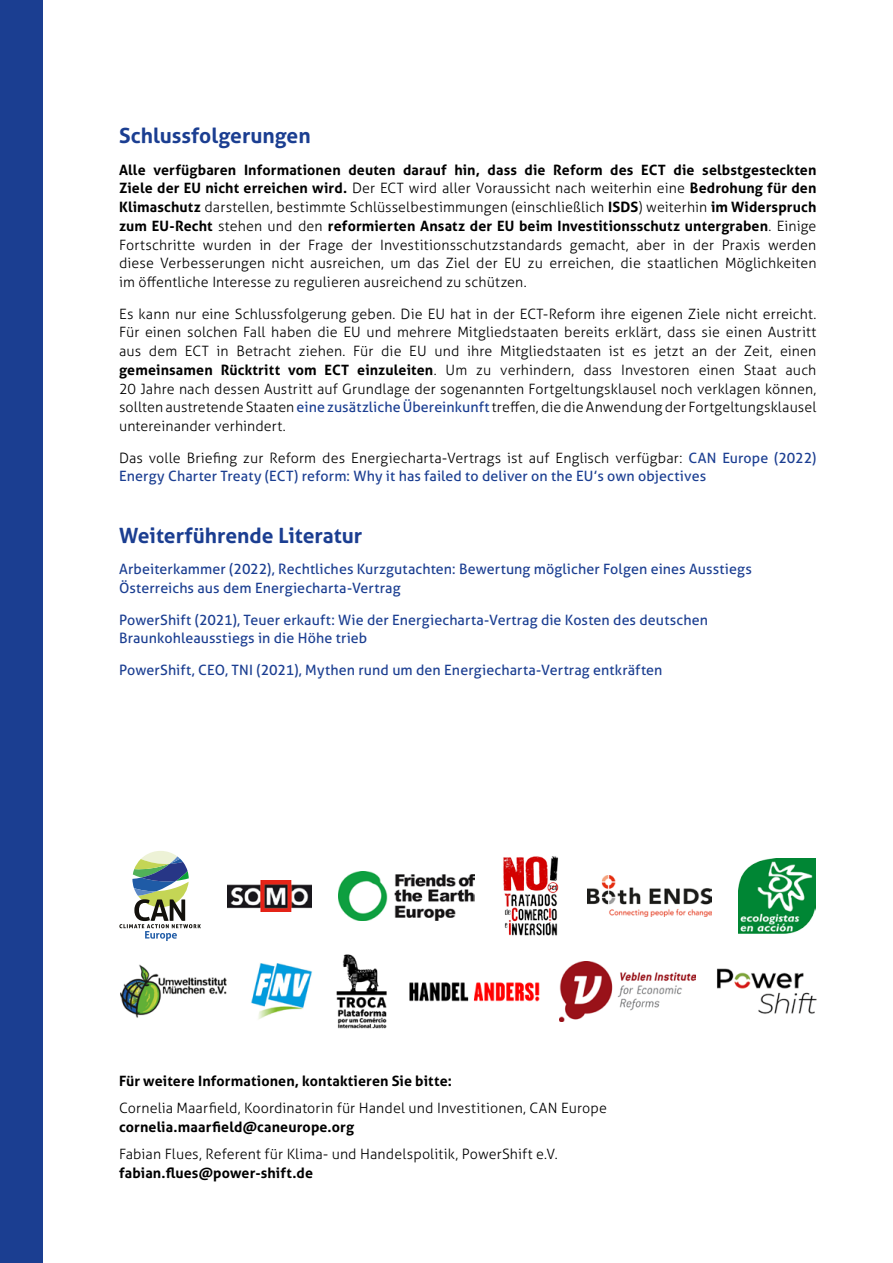
<style>
.page{position:relative;width:893px;height:1263px;background:#fff}
.page>*{position:absolute;margin:0;border:0;box-sizing:border-box;transform-origin:0 0}
.t1{font:700 21px "Aller";color:#1b3e91}
.t2{font:300 14.25px/18.8px "Aller";letter-spacing:.01em;color:#000;text-align:justify}
.t3{font:14.25px/18.8px "Aller";letter-spacing:.005em;color:#1b3e91}
.t4{font:700 14.25px "Aller";letter-spacing:.01em;color:#000}
.s1{font-weight:700}
.s2{font-weight:400;color:#1b3e91}
.s3{font-weight:300;color:#000}
</style>
<div class="page">
<div style="left:0;top:0;width:43px;height:1263px;background:#1b3e91"></div>
<img style="left:587px;top:875px;width:125px;height:41px">
<img style="left:228px;top:881px;width:84px;height:30px">
<svg style="left:119px;top:851px;width:82px;height:90px"></svg>
<img style="left:503px;top:856px;width:56px;height:80px">
<img style="left:739px;top:858px;width:76px;height:76px">
<img style="left:339px;top:871px;width:135px;height:49px">
<img style="left:251px;top:963px;width:61px;height:56px">
<img style="left:717px;top:968px;width:99px;height:46px">
<img style="left:560px;top:961px;width:135px;height:60px">
<img style="left:336px;top:954px;width:51px;height:75px">
<img style="left:120px;top:964px;width:107px;height:54px">
<img style="left:409px;top:982px;width:130px;height:20px">
<h1 class="t1" style="left:119px;top:123px;width:193px">Schlussfolgerungen</h1>
<p class="t2" style="left:119px;top:160px;width:699px"><span class="s1">Alle verfügbaren Informationen deuten darauf hin, dass die Reform des ECT die selbstgesteckten Ziele der EU nicht erreichen wird.</span> Der ECT wird aller Voraussicht nach weiterhin eine <span class="s1">Bedrohung für den Klimaschutz</span> darstellen, bestimmte Schlüsselbestimmungen (einschließlich <span class="s1">ISDS</span>) weiterhin <span class="s1">im Widerspruch zum EU-Recht</span> stehen und den <span class="s1">reformierten Ansatz der EU beim Investitionsschutz untergraben</span>. Einige Fortschritte wurden in der Frage der Investitionsschutzstandards gemacht, aber in der Praxis werden diese Verbesserungen nicht ausreichen, um das Ziel der EU zu erreichen, die staatlichen Möglichkeiten im öffentliche Interesse zu regulieren ausreichend zu schützen.</p>
<p class="t2" style="left:119px;top:304px;width:699px">Es kann nur eine Schlussfolgerung geben. Die EU hat in der ECT-Reform ihre eigenen Ziele nicht erreicht.<br>Für einen solchen Fall haben die EU und mehrere Mitgliedstaaten bereits erklärt, dass sie einen Austritt aus dem ECT in Betracht ziehen. Für die EU und ihre Mitgliedstaaten ist es jetzt an der Zeit, einen <span class="s1">gemeinsamen Rücktritt vom ECT einzuleiten</span>. Um zu verhindern, dass Investoren einen Staat auch 20 Jahre nach dessen Austritt auf Grundlage der sogenannten Fortgeltungsklausel noch verklagen können, sollten austretende Staaten <span class="s2">eine zusätzliche Übereinkunft</span> treffen, die die Anwendung der Fortgeltungsklausel untereinander verhindert.</p>
<p class="t3" style="left:119px;top:448px;width:699px"><span class="s3">Das volle Briefing zur Reform des Energiecharta-Vertrags ist auf Englisch verfügbar:</span> CAN Europe (2022)<br>Energy Charter Treaty (ECT) reform: Why it has failed to deliver on the EU’s own objectives</p>
<h1 class="t1" style="left:119px;top:522px;width:245px">Weiterführende Literatur</h1>
<p class="t3" style="left:119px;top:560px;width:634px">Arbeiterkammer (2022), Rechtliches Kurzgutachten: Bewertung möglicher Folgen eines Ausstiegs<br>Österreichs aus dem Energiecharta-Vertrag</p>
<p class="t3" style="left:119px;top:610px;width:590px">PowerShift (2021), Teuer erkauft: Wie der Energiecharta-Vertrag die Kosten des deutschen<br>Braunkohleausstiegs in die Höhe trieb</p>
<p class="t3" style="left:119px;top:660px;width:545px">PowerShift, CEO, TNI (2021), Mythen rund um den Energiecharta-Vertrag entkräften</p>
<p class="t4" style="left:119px;top:1072px;width:334px">Für weitere Informationen, kontaktieren Sie bitte:</p>
<p class="t2" style="left:119px;top:1099px;width:489px">Cornelia Maarfield, Koordinatorin für Handel und Investitionen, CAN Europe</p>
<p class="t4" style="left:119px;top:1118px;width:237px">cornelia.maarfield@caneurope.org</p>
<p class="t2" style="left:119px;top:1145px;width:440px">Fabian Flues, Referent für Klima- und Handelspolitik, PowerShift e.V.</p>
<p class="t4" style="left:119px;top:1164px;width:195px">fabian.flues@power-shift.de</p>
</div>
